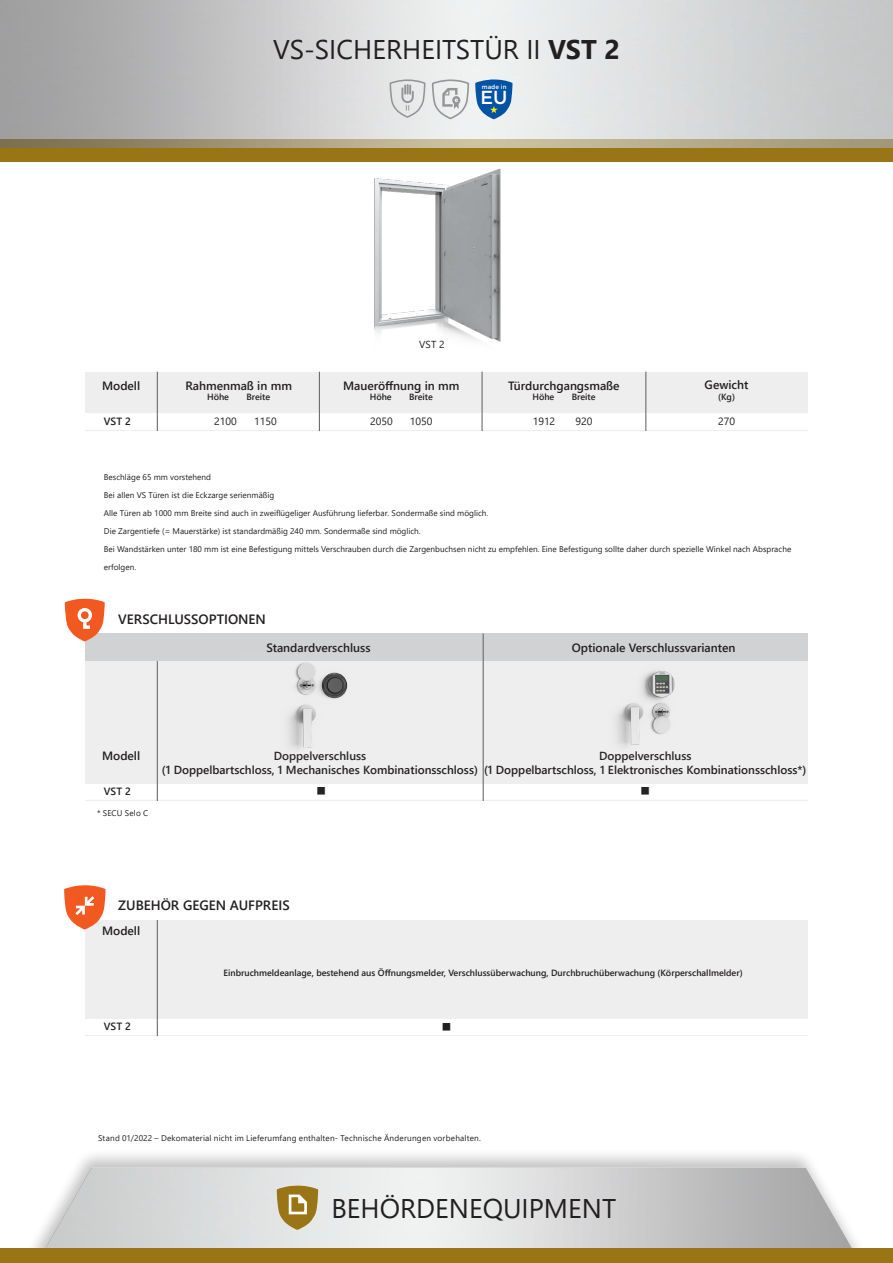
<style>
.page{position:relative;width:893px;height:1263px;background:#fff}
.page>*{position:absolute;margin:0;border:0;box-sizing:border-box;transform-origin:0 0}
.t1{font:27px "Segoe UI";color:#231f20}
.t2{font:500 18.9px "Gotham";color:#fff}
.t3{font:600 13.5px "Segoe UI";color:#231f20}
.t4{font:600 12px "Segoe UI";color:#231f20}
.t5{font:600 11.7px "Segoe UI";color:#231f20}
.t6{font:10.5px "Segoe UI";color:#231f20}
.t7{font:600 10.5px "Segoe UI";letter-spacing:.015em;color:#231f20}
.t8{font:10.05px "Segoe UI";color:#231f20}
.t9{font:600 9px "Segoe UI";color:#231f20}
.t10{font:8.25px/18px "Segoe UI";color:#231f20}
.t11{font:8.25px "Segoe UI";letter-spacing:.02em;color:#231f20}
.t12{font:500 6.15px "Gotham";color:#fff}
.s1{font-weight:700}
</style>
<div class="page">
<div style="left:0;top:140px;width:893px;height:22px;background:#997515"></div>
<div style="left:23px;top:1148px;width:844px;height:115px;background:#231f20;opacity:.41"></div>
<img style="left:23px;top:1167px;width:844px;height:81px">
<img style="left:0;top:0;width:893px;height:147px">
<div style="left:0;top:1248px;width:893px;height:15px;background:#997515"></div>
<img style="left:374px;top:168px;width:127px;height:174px">
<div style="left:85px;top:372px;width:723px;height:41px;background:#eeeeef"></div>
<svg style="left:276px;top:1185px;width:42px;height:46px"></svg>
<div style="left:85px;top:661px;width:723px;height:122px;background:#eeeeef"></div>
<div style="left:85px;top:633px;width:723px;height:28px;background:#d1d2d4"></div>
<svg style="left:65px;top:599px;width:40px;height:42px"></svg>
<svg style="left:432px;top:79px;width:81px;height:41px"></svg>
<svg style="left:389px;top:79px;width:37px;height:40px"></svg>
<hr style="left:85px;top:430px;width:723px;height:1px;background:#eeeeef">
<hr style="left:157px;top:372px;width:1px;height:59px;background:#6c6d70">
<hr style="left:481px;top:372px;width:2px;height:59px;background:#6c6d70">
<hr style="left:645px;top:372px;width:1px;height:59px;background:#6c6d70">
<hr style="left:85px;top:800px;width:723px;height:1px;background:#eeeeef">
<hr style="left:157px;top:661px;width:1px;height:140px;background:#6c6d70">
<hr style="left:483px;top:633px;width:1px;height:168px;background:#6c6d70">
<hr style="left:319px;top:372px;width:1px;height:59px;background:#6c6d70">
<div style="left:85px;top:920px;width:723px;height:98px;background:#eeeeef"></div>
<svg style="left:64px;top:885px;width:42px;height:44px"></svg>
<hr style="left:85px;top:1035px;width:723px;height:1px;background:#eeeeef">
<hr style="left:157px;top:920px;width:1px;height:116px;background:#6c6d70">
<img style="left:241px;top:662px;width:136px;height:122px">
<img style="left:571px;top:671px;width:132px;height:113px">
<p class="t1" style="left:273px;top:24px;width:348px">VS-SICHERHEITSTÜR II <span class="s1">VST 2</span></p>
<p class="t12" style="left:482px;top:83px;width:26px">made in</p>
<p class="t2" style="left:481px;top:87px;width:28px">EU</p>
<p class="t8" style="left:419px;top:334px;width:27px">VST 2</p>
<p class="t4" style="left:705px;top:374px;width:45px">Gewicht</p>
<p class="t9" style="left:718px;top:388px;width:18px">(Kg)</p>
<p class="t4" style="left:343px;top:374px;width:118px">Maueröffnung in mm</p>
<p class="t9" style="left:370px;top:389px;width:24px">Höhe</p>
<p class="t9" style="left:409px;top:389px;width:25px">Breite</p>
<p class="t4" style="left:102px;top:374px;width:40px">Modell</p>
<p class="t4" style="left:185px;top:374px;width:108px">Rahmenmaß in mm</p>
<p class="t9" style="left:207px;top:389px;width:24px">Höhe</p>
<p class="t9" style="left:246px;top:389px;width:25px">Breite</p>
<p class="t4" style="left:508px;top:374px;width:113px">Türdurchgangsmaße</p>
<p class="t9" style="left:532px;top:389px;width:24px">Höhe</p>
<p class="t9" style="left:572px;top:389px;width:25px">Breite</p>
<p class="t6" style="left:533px;top:411px;width:24px">1912</p>
<p class="t6" style="left:575px;top:411px;width:18px">920</p>
<p class="t7" style="left:104px;top:411px;width:29px">VST 2</p>
<p class="t6" style="left:214px;top:411px;width:24px">2100</p>
<p class="t6" style="left:254px;top:411px;width:24px">1150</p>
<p class="t6" style="left:370px;top:411px;width:24px">2050</p>
<p class="t6" style="left:410px;top:411px;width:24px">1050</p>
<p class="t6" style="left:718px;top:411px;width:18px">270</p>
<p class="t10" style="left:104px;top:468px;width:109px">Beschläge 65 mm vorstehend</p>
<p class="t10" style="left:104px;top:486px;width:172px">Bei allen VS Türen ist die Eckzarge serienmäßig</p>
<p class="t10" style="left:104px;top:504px;width:386px">Alle Türen ab 1000 mm Breite sind auch in zweiflügeliger Ausführung lieferbar. Sondermaße sind möglich.</p>
<p class="t10" style="left:104px;top:522px;width:318px">Die Zargentiefe (= Mauerstärke) ist standardmäßig 240 mm. Sondermaße sind möglich.</p>
<p class="t10" style="left:104px;top:540px;width:689px">Bei Wandstärken unter 180 mm ist eine Befestigung mittels Verschrauben durch die Zargenbuchsen nicht zu empfehlen. Eine Befestigung sollte daher durch spezielle Winkel nach Absprache erfolgen.</p>
<p class="t3" style="left:118px;top:607px;width:149px">VERSCHLUSSOPTIONEN</p>
<p class="t4" style="left:267px;top:636px;width:105px">Standardverschluss</p>
<p class="t4" style="left:572px;top:636px;width:165px">Optionale Verschlussvarianten</p>
<p class="t4" style="left:102px;top:745px;width:40px">Modell</p>
<p class="t7" style="left:104px;top:781px;width:29px">VST 2</p>
<p class="t11" style="left:97px;top:806px;width:53px">* SECU Selo C</p>
<p class="t5" style="left:274px;top:745px;width:94px">Doppelverschluss</p>
<p class="t5" style="left:162px;top:759px;width:317px">(1 Doppelbartschloss, 1 Mechanisches Kombinationsschloss)</p>
<p class="t5" style="left:599px;top:745px;width:94px">Doppelverschluss</p>
<p class="t5" style="left:484px;top:759px;width:324px">(1 Doppelbartschloss, 1 Elektronisches Kombinationsschloss*)</p>
<p class="t3" style="left:118px;top:893px;width:173px">ZUBEHÖR GEGEN AUFPREIS</p>
<p class="t4" style="left:102px;top:920px;width:40px">Modell</p>
<p class="t7" style="left:104px;top:1016px;width:29px">VST 2</p>
<p class="t9" style="left:223px;top:965px;width:521px">Einbruchmeldeanlage, bestehend aus Öffnungsmelder, Verschlussüberwachung, Durchbruchüberwachung (Körperschallmelder)</p>
<p class="t11" style="left:98px;top:1130px;width:384px">Stand 01/2022 – Dekomaterial nicht im Lieferumfang enthalten- Technische Änderungen vorbehalten.</p>
<p class="t1" style="left:331px;top:1182px;width:286px">BEHÖRDENEQUIPMENT</p>
</div>
